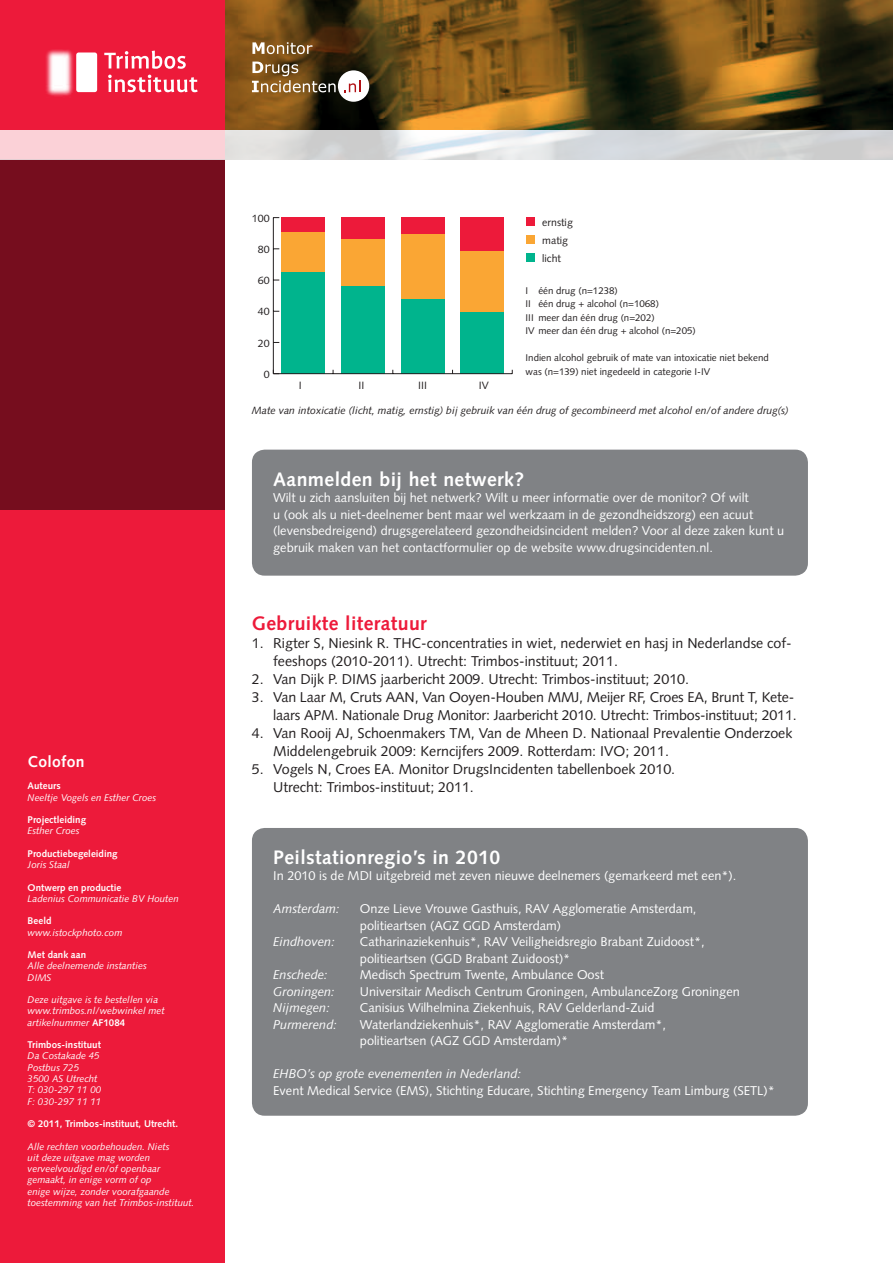
<style>
.page{position:relative;width:893px;height:1263px;background:#fff}
.page>*{position:absolute;margin:0;border:0;box-sizing:border-box;transform-origin:0 0}
.t1{font:700 19.5px "Syntax LT Std";letter-spacing:.02em;color:#fff}
.t2{font:700 19.5px "Syntax LT Std";letter-spacing:.02em;color:#ed1a3a}
.t3{font:700 15.75px "Syntax LT Std";letter-spacing:.02em;color:#fff}
.t4{font:14.25px/18px "Syntax LT Std";color:#231f20}
.t5{font:12.75px/16.5px "Syntax LT Std";color:#fff}
.t6{font:italic 12.75px "Syntax LT Std";color:#fff}
.t7{font:10.65px/17.9px "Syntax LT Std";color:#231f20}
.t8{font:italic 10.5px "Syntax LT Std";color:#231f20}
.t9{font:italic 9.75px/11.2px "Syntax LT Std";color:#fff}
.t10{font:9.75px/13.5px "Syntax LT Std";color:#231f20}
.t11{font:700 9.75px "Syntax LT Std";color:#fff}
.s1{font-weight:700;font-style:normal}
</style>
<div class="page">
<svg style="left:225px;top:0;width:668px;height:130px;background:#654817"></svg>
<div style="left:0;top:0;width:225px;height:1263px;background:#ed1a3a"></div>
<div style="left:0;top:159px;width:225px;height:351px;background:#760d1e"></div>
<svg style="left:108px;top:51px;width:78px;height:18px"></svg>
<svg style="left:108px;top:75px;width:90px;height:17px"></svg>
<img style="left:46px;top:49px;width:62px;height:47px">
<div style="left:252px;top:828px;width:556px;height:288px;background:#808285;border-radius:13px"></div>
<div style="left:526px;top:218px;width:8px;height:8px;background:#ed1a3a"></div>
<div style="left:526px;top:236px;width:8px;height:8px;background:#faa634"></div>
<div style="left:526px;top:253px;width:8px;height:9px;background:#00b48d"></div>
<div style="left:461px;top:312px;width:43px;height:62px;background:#00b48d"></div>
<div style="left:282px;top:272px;width:43px;height:102px;background:#00b48d"></div>
<div style="left:341px;top:285px;width:43px;height:89px;background:#00b48d"></div>
<div style="left:401px;top:299px;width:43px;height:75px;background:#00b48d"></div>
<div style="left:282px;top:218px;width:43px;height:14px;background:#ed1a3a"></div>
<div style="left:341px;top:218px;width:43px;height:21px;background:#ed1a3a"></div>
<div style="left:401px;top:218px;width:43px;height:16px;background:#ed1a3a"></div>
<div style="left:461px;top:218px;width:43px;height:34px;background:#ed1a3a"></div>
<div style="left:282px;top:232px;width:43px;height:40px;background:#faa634"></div>
<div style="left:341px;top:239px;width:43px;height:46px;background:#faa634"></div>
<div style="left:401px;top:234px;width:43px;height:65px;background:#faa634"></div>
<div style="left:461px;top:252px;width:43px;height:60px;background:#faa634"></div>
<hr style="left:273px;top:373px;width:239px;height:1px;background:#231f20">
<hr style="left:273px;top:218px;width:1px;height:156px;background:#231f20">
<div style="left:252px;top:450px;width:556px;height:126px;background:#808285;border-radius:13px"></div>
<svg style="left:0;top:130px;width:893px;height:29px;background:#e2d9db"></svg>
<div style="left:338px;top:70px;width:31px;height:32px;background:#fff;border-radius:50%"></div>
<svg style="left:252px;top:42px;width:60px;height:12px"></svg>
<svg style="left:252px;top:62px;width:84px;height:30px;background:#7e6541"></svg>
<svg style="left:344px;top:80px;width:16px;height:12px"></svg>
<p class="t3" style="left:28px;top:752px;width:59px">Colofon</p>
<p class="t11" style="left:28px;top:780px;width:35px">Auteurs</p>
<p class="t9" style="left:28px;top:792px;width:130px">Neeltje Vogels en Esther Croes</p>
<p class="t11" style="left:28px;top:814px;width:60px">Projectleiding</p>
<p class="t9" style="left:28px;top:825px;width:54px">Esther Croes</p>
<p class="t11" style="left:28px;top:848px;width:91px">Productiebegeleiding</p>
<p class="t9" style="left:28px;top:859px;width:44px">Joris Staal</p>
<p class="t11" style="left:28px;top:882px;width:95px">Ontwerp en productie</p>
<p class="t9" style="left:28px;top:893px;width:153px">Ladenius Communicatie BV Houten</p>
<p class="t11" style="left:28px;top:915px;width:25px">Beeld</p>
<p class="t9" style="left:28px;top:927px;width:96px">www.istockphoto.com</p>
<p class="t11" style="left:28px;top:949px;width:60px">Met dank aan</p>
<p class="t9" style="left:28px;top:960px;width:121px">Alle deelnemende instanties<br>DIMS</p>
<p class="t9" style="left:28px;top:994px;width:139px">Deze uitgave is te bestellen via www.trimbos.nl/webwinkel met artikelnummer <span class="s1">AF1084</span></p>
<p class="t11" style="left:28px;top:1039px;width:75px">Trimbos-instituut</p>
<p class="t9" style="left:28px;top:1050px;width:75px">Da Costakade 45<br>Postbus 725<br>3500 AS Utrecht<br>T: 030-297 11 00<br>F: 030-297 11 11</p>
<p class="t11" style="left:28px;top:1118px;width:152px">© 2011, Trimbos-instituut, Utrecht.</p>
<p class="t9" style="left:28px;top:1140px;width:168px">Alle rechten voorbehouden. Niets<br>uit deze uitgave mag worden verveelvoudigd en/of openbaar gemaakt, in enige vorm of op<br>enige wijze, zonder voorafgaande toestemming van het Trimbos-instituut.</p>
<p class="t7" style="left:252px;top:209px;width:19px">100</p>
<p class="t7" style="left:258px;top:240px;width:13px">80</p>
<p class="t7" style="left:258px;top:272px;width:13px">60</p>
<p class="t7" style="left:258px;top:303px;width:13px">40</p>
<p class="t7" style="left:258px;top:334px;width:13px">20</p>
<p class="t7" style="left:264px;top:365px;width:7px">0</p>
<p class="t7" style="left:299px;top:376px;width:4px">I</p>
<p class="t7" style="left:359px;top:376px;width:7px">II</p>
<p class="t7" style="left:418px;top:376px;width:10px">III</p>
<p class="t7" style="left:479px;top:376px;width:12px">IV</p>
<p class="t7" style="left:542px;top:213px;width:32px">ernstig matig licht</p>
<p class="t10" style="left:526px;top:284px;width:172px">I één drug (n=1238)<br>II één drug + alcohol (n=1068)<br>III meer dan één drug (n=202)<br>IV meer dan één drug + alcohol (n=205)</p>
<p class="t10" style="left:526px;top:351px;width:245px">Indien alcohol gebruik of mate van intoxicatie niet bekend was (n=139) niet ingedeeld in categorie I-IV</p>
<p class="t8" style="left:252px;top:404px;width:538px">Mate van intoxicatie (licht, matig, ernstig) bij gebruik van één drug of gecombineerd met alcohol en/of andere drug(s)</p>
<h1 class="t1" style="left:273px;top:468px;width:252px">Aanmelden bij het netwerk?</h1>
<p class="t5" style="left:273px;top:489px;width:513px">Wilt u zich aansluiten bij het netwerk? Wilt u meer informatie over de monitor? Of wilt<br>u (ook als u niet-deelnemer bent maar wel werkzaam in de gezondheidszorg) een acuut (levensbedreigend) drugsgerelateerd gezondheidsincident melden? Voor al deze zaken kunt u gebruik maken van het contactformulier op de website www.drugsincidenten.nl.</p>
<h1 class="t2" style="left:252px;top:612px;width:176px">Gebruikte literatuur</h1>
<p class="t4" style="left:273px;top:634px;width:520px;text-indent:-21px">1. Rigter S, Niesink R. THC-concentraties in wiet, nederwiet en hasj in Nederlandse cof&shy;feeshops (2010-2011). Utrecht: Trimbos-instituut; 2011.</p>
<p class="t4" style="left:252px;top:670px;width:439px">2. Van Dijk P. DIMS jaarbericht 2009. Utrecht: Trimbos-instituut; 2010.</p>
<p class="t4" style="left:252px;top:688px;width:546px;text-align:right">3. Van Laar M, Cruts AAN, Van Ooyen-Houben MMJ, Meijer RF, Croes EA, Brunt T, Kete&shy;laars APM. Nationale Drug Monitor: Jaarbericht 2010. Utrecht: Trimbos-instituut; 2011.</p>
<p class="t4" style="left:273px;top:724px;width:521px;text-indent:-21px">4. Van Rooij AJ, Schoenmakers TM, Van de Mheen D. Nationaal Prevalentie Onderzoek<br>Middelengebruik 2009: Kerncijfers 2009. Rotterdam: IVO; 2011.</p>
<p class="t4" style="left:273px;top:760px;width:404px;text-indent:-21px">5. Vogels N, Croes EA. Monitor DrugsIncidenten tabellenboek 2010.<br>Utrecht: Trimbos--instituut; 2011.</p>
<h1 class="t1" style="left:273px;top:846px;width:229px">Peilstationregio’s in 2010</h1>
<p class="t5" style="left:273px;top:867px;width:465px">In 2010 is de MDI uitgebreid met zeven nieuwe deelnemers (gemarkeerd met een*).</p>
<p class="t6" style="left:273px;top:901px;width:68px">Amsterdam:</p>
<p class="t5" style="left:360px;top:900px;width:338px">Onze Lieve Vrouwe Gasthuis, RAV Agglomeratie Amsterdam, politieartsen (AGZ GGD Amsterdam)</p>
<p class="t6" style="left:273px;top:934px;width:63px">Eindhoven:</p>
<p class="t5" style="left:360px;top:933px;width:346px">Catharinaziekenhuis*, RAV Veiligheidsregio Brabant Zuidoost*, politieartsen (GGD Brabant Zuidoost)*</p>
<p class="t6" style="left:273px;top:967px;width:56px">Enschede:</p>
<p class="t5" style="left:360px;top:966px;width:245px">Medisch Spectrum Twente, Ambulance Oost</p>
<p class="t6" style="left:273px;top:984px;width:63px">Groningen:</p>
<p class="t5" style="left:360px;top:983px;width:381px">Universitair Medisch Centrum Groningen, AmbulanceZorg Groningen</p>
<p class="t6" style="left:273px;top:1000px;width:58px">Nijmegen:</p>
<p class="t5" style="left:360px;top:999px;width:296px">Canisius Wilhelmina Ziekenhuis, RAV Gelderland-Zuid</p>
<p class="t6" style="left:273px;top:1017px;width:65px">Purmerend:</p>
<p class="t5" style="left:360px;top:1016px;width:308px">Waterlandziekenhuis*, RAV Agglomeratie Amsterdam*, politieartsen (AGZ GGD Amsterdam)*</p>
<p class="t6" style="left:273px;top:1066px;width:249px">EHBO’s op grote evenementen in Nederland:</p>
<p class="t5" style="left:273px;top:1082px;width:503px">Event Medical Service (EMS), Stichting Educare, Stichting Emergency Team Limburg (SETL)*</p>
</div>
